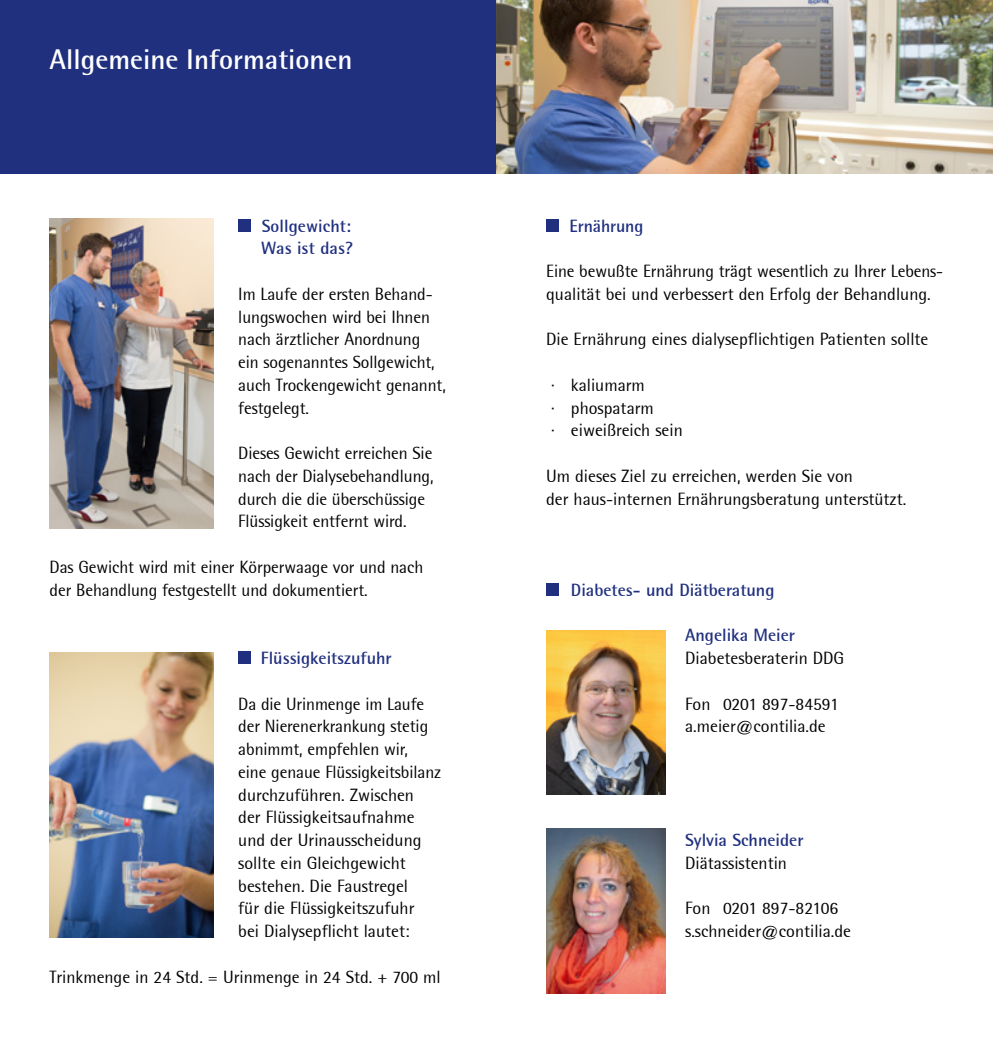
<style>
.page{position:relative;width:993px;height:1042px;background:#fff}
.page>*{position:absolute;margin:0;border:0;box-sizing:border-box;transform-origin:0 0}
.t1{font:700 28px "Rotis Semi Sans";color:#fff}
.t2{font:17.5px/22.8px "Rotis Semi Sans";color:#000}
.t3{font:700 17.5px/22.8px "Rotis Semi Sans";color:#20307f}
</style>
<div class="page">
<div style="left:0;top:0;width:992px;height:174px;background:#20307f"></div>
<div style="left:238px;top:219px;width:13px;height:13px;background:#20307f"></div>
<div style="left:238px;top:651px;width:13px;height:13px;background:#20307f"></div>
<div style="left:546px;top:219px;width:12px;height:13px;background:#20307f"></div>
<img style="left:50px;top:218px;width:163px;height:310px">
<div style="left:546px;top:583px;width:12px;height:13px;background:#20307f"></div>
<img style="left:546px;top:630px;width:119px;height:165px">
<img style="left:546px;top:828px;width:119px;height:165px">
<img style="left:50px;top:652px;width:163px;height:285px">
<img style="left:496px;top:0;width:496px;height:174px">
<h1 class="t1" style="left:50px;top:43px;width:304px">Allgemeine Informationen</h1>
<p class="t3" style="left:261px;top:214px;width:93px">Sollgewicht:<br>Was ist das?</p>
<p class="t2" style="left:238px;top:282px;width:209px">Im Laufe der ersten Behand&shy;lungswochen wird bei Ihnen nach ärztlicher Anordnung<br>ein sogenanntes Sollgewicht, auch Trockengewicht genannt, festgelegt.</p>
<p class="t2" style="left:238px;top:442px;width:197px">Dieses Gewicht erreichen Sie nach der Dialysebehandlung, durch die die überschüssige<br>Flüssigkeit entfernt wird.</p>
<p class="t2" style="left:50px;top:555px;width:375px">Das Gewicht wird mit einer Körperwaage vor und nach der Behandlung festgestellt und dokumentiert.</p>
<p class="t3" style="left:261px;top:646px;width:132px">Flüssigkeitszufuhr</p>
<p class="t2" style="left:238px;top:692px;width:204px">Da die Urinmenge im Laufe der Nierenerkrankung stetig abnimmt, empfehlen wir,<br>eine genaue Flüssigkeitsbilanz durchzuführen. Zwischen<br>der Flüssigkeitsaufnahme und der Urinausscheidung sollte ein Gleichgewicht bestehen. Die Faustregel<br>für die Flüssigkeitszufuhr<br>bei Dialysepflicht lautet:</p>
<p class="t2" style="left:50px;top:965px;width:392px">Trinkmenge in 24 Std. = Urinmenge in 24 Std. + 700 ml</p>
<p class="t3" style="left:569px;top:214px;width:75px">Ernährung</p>
<p class="t2" style="left:546px;top:260px;width:398px">Eine bewußte Ernährung trägt wesentlich zu Ihrer Lebens&shy;qualität bei und verbessert den Erfolg der Behandlung.</p>
<p class="t2" style="left:546px;top:328px;width:383px">Die Ernährung eines dialysepflichtigen Patienten sollte</p>
<p class="t2" style="left:551px;top:373px;width:133px">· kaliumarm<br>· phospatarm<br>· eiweißreich sein</p>
<p class="t2" style="left:546px;top:464px;width:361px">Um dieses Ziel zu erreichen, werden Sie von<br>der haus-internen Ernährungsberatung unterstützt.</p>
<p class="t3" style="left:570px;top:578px;width:205px">Diabetes- und Diätberatung</p>
<p class="t3" style="left:685px;top:624px;width:111px">Angelika Meier</p>
<p class="t2" style="left:685px;top:646px;width:161px">Diabetesberaterin DDG</p>
<p class="t2" style="left:685px;top:692px;width:155px">Fon 0201 897-84591 a.meier@contilia.de</p>
<p class="t3" style="left:685px;top:828px;width:120px">Sylvia Schneider</p>
<p class="t2" style="left:685px;top:851px;width:103px">Diätassistentin</p>
<p class="t2" style="left:685px;top:897px;width:167px">Fon 0201 897-82106 s.schneider@contilia.de</p>
</div>
